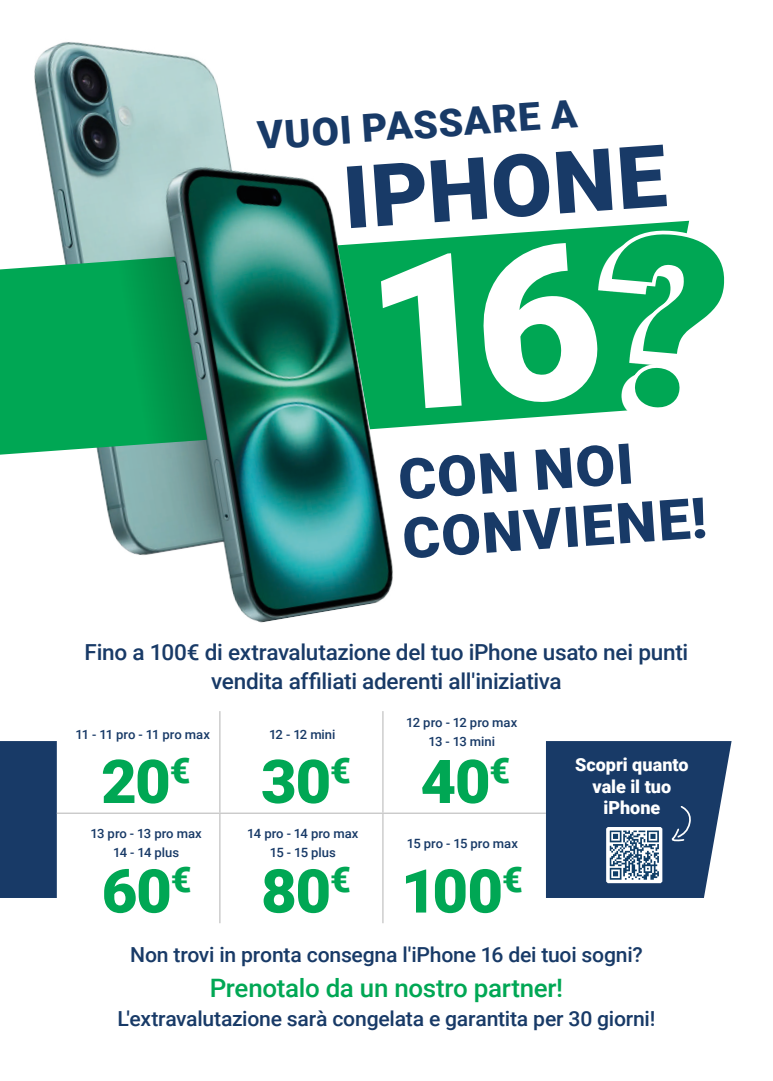
<style>
.page{position:relative;width:773px;height:1081px;background:#fff}
.page>*{position:absolute;margin:0;border:0;box-sizing:border-box;transform-origin:0 0}
.t1{font:900 86.62px "Roboto";color:#183a67}
.t2{font:900 60.5px "Roboto";letter-spacing:-.02em;color:#00a754}
.t3{font:900 56.38px/59.1px "Roboto";color:#183a67}
.t4{font:900 38.62px "Roboto";color:#183a67}
.t5{font:500 25.38px "Roboto";letter-spacing:-.015em;color:#00a754}
.t6{font:500 22.12px/28.5px "Roboto";letter-spacing:-.015em;color:#183a67;text-align:center}
.t7{font:500 20.75px "Roboto";letter-spacing:-.01em;color:#183a67}
.t8{font:900 18px/21.6px "Roboto";color:#fff;text-align:center}
.t9{font:500 12.75px/18.2px "Roboto";letter-spacing:-.005em;color:#183a67;text-align:center}
</style>
<div class="page">
<img style="left:34px;top:42px;width:359px;height:581px">
<svg style="left:0;top:221px;width:689px;height:237px"></svg>
<svg style="left:43px;top:252px;width:201px;height:199px;background:#15945b"></svg>
<svg style="left:598px;top:238px;width:91px;height:181px"></svg>
<svg style="left:0;top:741px;width:731px;height:157px;background:#274771"></svg>
<svg style="left:57px;top:711px;width:489px;height:212px"></svg>
<hr style="left:219px;top:711px;width:1px;height:101px;background:#c3c3c3">
<hr style="left:382px;top:711px;width:1px;height:101px;background:#c3c3c3">
<hr style="left:57px;top:812px;width:163px;height:2px;background:#c3c3c3">
<hr style="left:220px;top:812px;width:163px;height:2px;background:#c3c3c3">
<hr style="left:219px;top:814px;width:1px;height:109px;background:#c3c3c3">
<hr style="left:383px;top:812px;width:163px;height:2px;background:#c3c3c3">
<hr style="left:382px;top:814px;width:1px;height:109px;background:#c3c3c3">
<svg style="left:604px;top:805px;width:87px;height:80px"></svg>
<div style="left:379px;top:241px;width:221px;height:169px;background:#00a754"></div>
<svg style="left:601px;top:230px;width:88px;height:182px"></svg>
<h3 class="t4" style="left:255px;top:109px;width:322px;rotate:-4deg">VUOI PASSARE A</h3>
<h1 class="t1" style="left:339px;top:137px;width:325px;rotate:-4deg">IPHONE</h1>
<h3 class="t3" style="left:396px;top:448px;width:306px;rotate:-4deg">CON NOI<br>CONVIENE!</h3>
<h3 class="t6" style="left:85px;top:637px;width:605px">Fino a 100€ di extravalutazione del tuo iPhone usato nei punti vendita affiliati aderenti all'iniziativa</h3>
<p class="t9" style="left:75px;top:725px;width:136px">11 - 11 pro - 11 pro max</p>
<p class="t9" style="left:406px;top:713px;width:112px">12 pro - 12 pro max<br>13 - 13 mini</p>
<p class="t9" style="left:269px;top:725px;width:68px">12 - 12 mini</p>
<h2 class="t2" style="left:101px;top:739px;width:410px">20<sup>€</sup> 30<sup>€</sup> 40<sup>€</sup></h2>
<p class="t9" style="left:90px;top:824px;width:113px">13 pro - 13 pro max<br>14 - 14 plus</p>
<p class="t9" style="left:247px;top:824px;width:113px">14 pro - 14 pro max<br>15 - 15 plus</p>
<p class="t9" style="left:407px;top:834px;width:112px">15 pro - 15 pro max</p>
<h2 class="t2" style="left:102px;top:848px;width:422px">60<sup>€</sup> 80<sup>€</sup> 100<sup>€</sup></h2>
<h3 class="t8" style="left:575px;top:753px;width:115px">Scopri quanto vale il tuo</h3>
<h3 class="t8" style="left:603px;top:796px;width:58px">iPhone</h3>
<h3 class="t7" style="left:130px;top:940px;width:514px">Non trovi in pronta consegna l'iPhone 16 dei tuoi sogni?</h3>
<h3 class="t5" style="left:210px;top:970px;width:355px">Prenotalo da un nostro partner!</h3>
<h3 class="t7" style="left:118px;top:1004px;width:539px">L'extravalutazione sarà congelata e garantita per 30 giorni!</h3>
</div>
